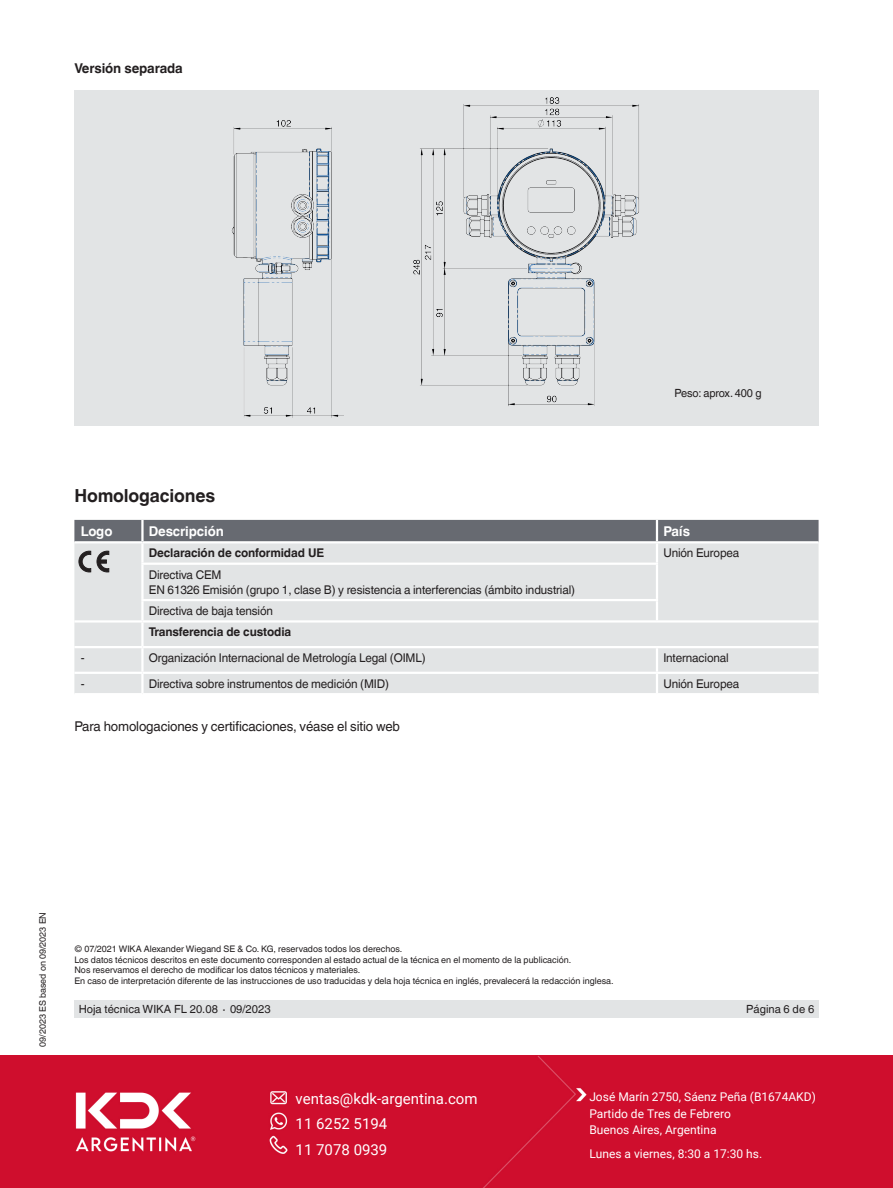
<style>
.page{position:relative;width:893px;height:1188px;background:#fff}
.page>*{position:absolute;margin:0;border:0;box-sizing:border-box;transform-origin:0 0}
.t1{font:700 18px "Helvetica World";letter-spacing:-.01em;color:#231f20}
.t2{font:15px/25.2px "Roboto";color:#fff}
.t3{font:13.5px "Helvetica World";letter-spacing:-.01em;color:#231f20}
.t4{font:700 13.5px "Helvetica World";letter-spacing:-.01em;color:#fff}
.t5{font:700 13.5px "Helvetica World";letter-spacing:-.01em;color:#231f20}
.t6{font:12px/15px "Helvetica World";letter-spacing:-.01em;color:#231f20}
.t7{font:12px/16.5px "Roboto";color:#fff}
.t8{font:700 12px "Helvetica World";letter-spacing:-.01em;color:#231f20}
.t9{font:11.25px "Helvetica World";color:#231f20}
.t10{font:9px/10.5px "Helvetica World";color:#231f20}
</style>
<div class="page">
<div style="left:74px;top:1000px;width:745px;height:18px;background:#e2e4e5"></div>
<div style="left:74px;top:520px;width:745px;height:21px;background:#676a71"></div>
<div style="left:74px;top:543px;width:745px;height:150px;background:#e2e4e5"></div>
<hr style="left:141px;top:543px;width:3px;height:20px;background:#fff">
<hr style="left:141px;top:565px;width:3px;height:34px;background:#fff">
<hr style="left:141px;top:601px;width:3px;height:19px;background:#fff">
<hr style="left:142px;top:672px;width:515px;height:2px;background:#fff">
<hr style="left:656px;top:543px;width:2px;height:20px;background:#fff">
<hr style="left:656px;top:565px;width:2px;height:34px;background:#fff">
<svg style="left:656px;top:601px;width:2px;height:19px"></svg>
<hr style="left:141px;top:563px;width:517px;height:2px;background:#fff">
<hr style="left:141px;top:599px;width:517px;height:2px;background:#fff">
<hr style="left:142px;top:620px;width:515px;height:3px;background:#fff">
<hr style="left:141px;top:623px;width:3px;height:23px;background:#fff">
<hr style="left:657px;top:620px;width:162px;height:3px;background:#fff">
<hr style="left:142px;top:646px;width:515px;height:2px;background:#fff">
<hr style="left:657px;top:646px;width:162px;height:2px;background:#fff">
<hr style="left:657px;top:672px;width:162px;height:2px;background:#fff">
<hr style="left:74px;top:620px;width:68px;height:3px;background:#fff">
<hr style="left:74px;top:646px;width:68px;height:2px;background:#fff">
<hr style="left:74px;top:672px;width:68px;height:2px;background:#fff">
<hr style="left:656px;top:648px;width:2px;height:24px;background:#fff">
<svg style="left:656px;top:674px;width:2px;height:19px"></svg>
<hr style="left:141px;top:648px;width:3px;height:24px;background:#fff">
<hr style="left:141px;top:674px;width:3px;height:19px;background:#fff">
<hr style="left:141px;top:520px;width:3px;height:21px;background:#fff">
<hr style="left:656px;top:520px;width:2px;height:21px;background:#fff">
<svg style="left:79px;top:551px;width:12px;height:21px"></svg>
<svg style="left:97px;top:551px;width:12px;height:21px"></svg>
<div style="left:74px;top:90px;width:745px;height:336px;background:#e2e4e5"></div>
<img style="left:231px;top:97px;width:408px;height:321px">
<div style="left:0;top:1056px;width:893px;height:132px;background:#cf0e2d"></div>
<h3 class="t5" style="left:74px;top:61px;width:110px">Versión separada</h3>
<p class="t9" style="left:674px;top:386px;width:89px">Peso: aprox. 400 g</p>
<h1 class="t1" style="left:74px;top:485px;width:142px">Homologaciones</h1>
<h3 class="t4" style="left:81px;top:523px;width:33px">Logo</h3>
<h3 class="t4" style="left:149px;top:523px;width:76px">Descripción</h3>
<h3 class="t4" style="left:663px;top:523px;width:28px">País</h3>
<h3 class="t8" style="left:149px;top:546px;width:177px">Declaración de conformidad UE</h3>
<h3 class="t6" style="left:663px;top:546px;width:78px">Unión Europea</h3>
<h3 class="t6" style="left:149px;top:567px;width:428px">Directiva CEM<br>EN 61326 Emisión (grupo 1, clase B) y resistencia a interferencias (ámbito industrial)</h3>
<h3 class="t6" style="left:149px;top:603px;width:126px">Directiva de baja tensión</h3>
<h3 class="t8" style="left:149px;top:625px;width:144px">Transferencia de custodia</h3>
<h3 class="t6" style="left:81px;top:650px;width:5px">-</h3>
<h3 class="t6" style="left:149px;top:650px;width:278px">Organización Internacional de Metrología Legal (OIML)</h3>
<h3 class="t6" style="left:663px;top:650px;width:67px">Internacional</h3>
<h3 class="t6" style="left:81px;top:676px;width:5px">-</h3>
<h3 class="t6" style="left:149px;top:676px;width:242px">Directiva sobre instrumentos de medición (MID)</h3>
<h3 class="t6" style="left:663px;top:676px;width:78px">Unión Europea</h3>
<h3 class="t3" style="left:74px;top:719px;width:327px">Para homologaciones y certificaciones, véase el sitio web</h3>
<p class="t10" style="left:37px;top:1047px;width:136px;rotate:-90deg">09/2023 ES based on 09/2023 EN</p>
<p class="t10" style="left:74px;top:944px;width:541px">© 07/2021 WIKA Alexander Wiegand SE &amp; Co. KG, reservados todos los derechos.<br>Los datos técnicos descritos en este documento corresponden al estado actual de la técnica en el momento de la publicación.<br>Nos reservamos el derecho de modificar los datos técnicos y materiales.<br>En caso de interpretación diferente de las instrucciones de uso traducidas y dela hoja técnica en inglés, prevalecerá la redacción inglesa.</p>
<p class="t9" style="left:79px;top:1002px;width:193px">Hoja técnica WIKA FL 20.08 ∙ 09/2023</p>
<p class="t9" style="left:746px;top:1002px;width:69px">Página 6 de 6</p>
<h2 class="t2" style="left:296px;top:1086px;width:183px">ventas@kdk-argentina.com<br>11 6252 5194<br>11 7078 0939</h2>
<h3 class="t7" style="left:589px;top:1088px;width:228px">José Marín 2750, Sáenz Peña (B1674AKD)<br>Partido de Tres de Febrero<br>Buenos Aires, Argentina</h3>
<h3 class="t7" style="left:589px;top:1145px;width:174px">Lunes a viernes, 8:30 a 17:30 hs.</h3>
</div>
